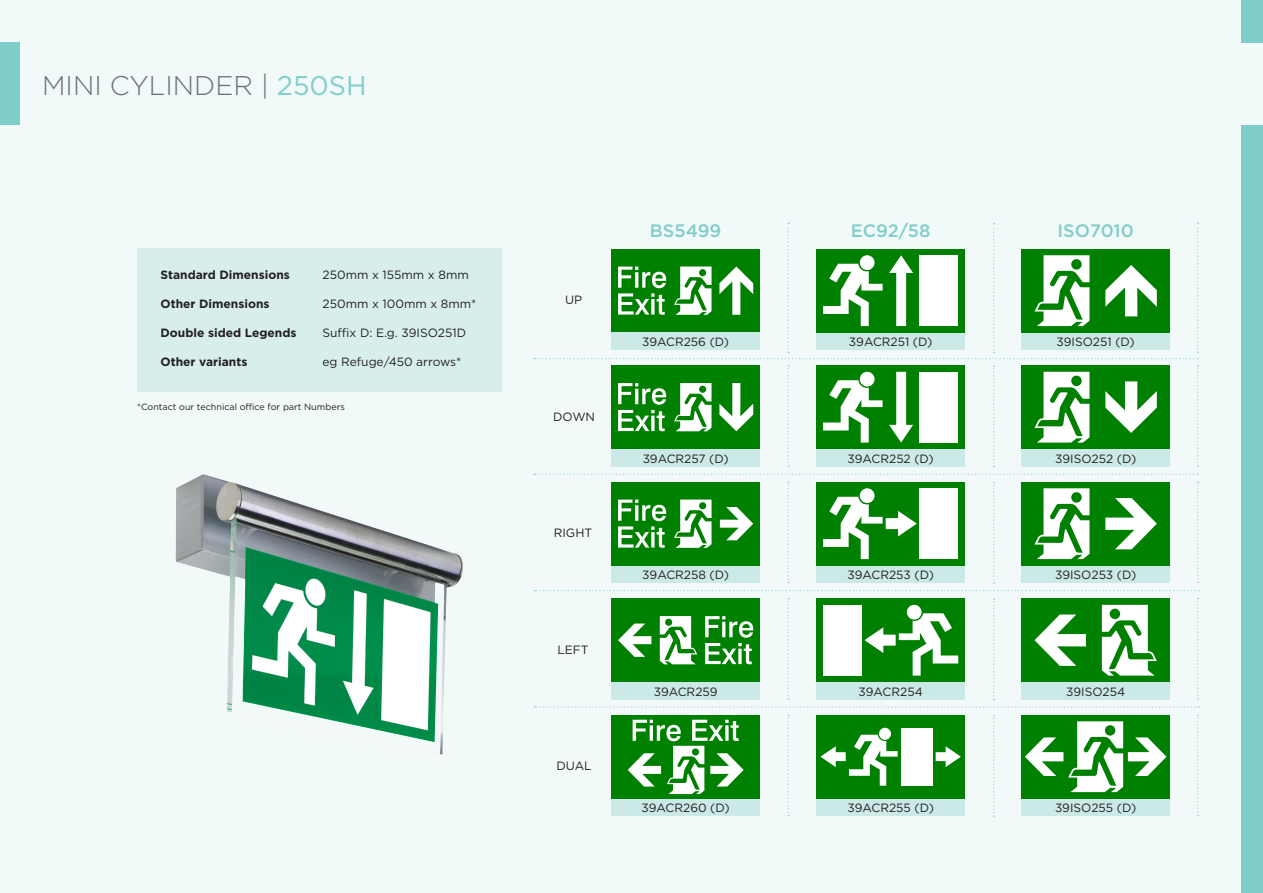
<style>
.page{position:relative;width:1263px;height:893px;background:#f1f9f9}
.page>*{position:absolute;margin:0;border:0;box-sizing:border-box;transform-origin:0 0}
.t1{font:300 27px "Gotham";color:#6d7175}
.t2{font:500 18px "Gotham";color:#80ceca}
.t3{font:12px "Gotham";color:#231f20}
.t4{font:700 12px "Gotham";color:#231f20}
.t5{font:9px "Gotham";color:#231f20}
.s1{font-weight:400;color:#80ceca}
</style>
<div class="page">
<div style="left:0;top:43px;width:20px;height:82px;background:#80ceca"></div>
<div style="left:1242px;top:125px;width:21px;height:768px;background:#80ceca"></div>
<div style="left:1242px;top:0;width:21px;height:43px;background:#80ceca"></div>
<img style="left:176px;top:474px;width:288px;height:281px">
<div style="left:1022px;top:449px;width:148px;height:17px;background:#cbe9e7"></div>
<div style="left:137px;top:248px;width:365px;height:144px;background:#d7eeed"></div>
<div style="left:612px;top:449px;width:148px;height:17px;background:#cbe9e7"></div>
<div style="left:612px;top:565px;width:148px;height:18px;background:#cbe9e7"></div>
<div style="left:612px;top:682px;width:148px;height:18px;background:#cbe9e7"></div>
<div style="left:612px;top:798px;width:148px;height:18px;background:#cbe9e7"></div>
<div style="left:817px;top:449px;width:148px;height:17px;background:#cbe9e7"></div>
<div style="left:817px;top:565px;width:148px;height:18px;background:#cbe9e7"></div>
<div style="left:817px;top:682px;width:148px;height:18px;background:#cbe9e7"></div>
<div style="left:817px;top:798px;width:148px;height:18px;background:#cbe9e7"></div>
<div style="left:1022px;top:565px;width:148px;height:18px;background:#cbe9e7"></div>
<div style="left:1022px;top:682px;width:148px;height:17px;background:#cbe9e7"></div>
<div style="left:1022px;top:798px;width:148px;height:18px;background:#cbe9e7"></div>
<div style="left:817px;top:365px;width:148px;height:84px;background:#008000"></div>
<div style="left:860px;top:372px;width:14px;height:15px;background:#fff;border-radius:50%"></div>
<div style="left:920px;top:372px;width:38px;height:71px;background:#fff"></div>
<svg style="left:823px;top:380px;width:59px;height:63px"></svg>
<svg style="left:889px;top:372px;width:24px;height:71px"></svg>
<div style="left:817px;top:715px;width:148px;height:83px;background:#008000"></div>
<div style="left:901px;top:728px;width:31px;height:58px;background:#fff"></div>
<div style="left:879px;top:728px;width:12px;height:12px;background:#fff;border-radius:50%"></div>
<svg style="left:936px;top:746px;width:25px;height:21px"></svg>
<svg style="left:820px;top:735px;width:77px;height:51px"></svg>
<div style="left:817px;top:598px;width:148px;height:84px;background:#008000"></div>
<div style="left:823px;top:605px;width:39px;height:71px;background:#fff"></div>
<svg style="left:864px;top:613px;width:94px;height:63px"></svg>
<div style="left:907px;top:605px;width:14px;height:15px;background:#fff;border-radius:50%"></div>
<div style="left:817px;top:482px;width:148px;height:83px;background:#008000"></div>
<div style="left:920px;top:488px;width:38px;height:71px;background:#fff"></div>
<svg style="left:823px;top:497px;width:94px;height:62px"></svg>
<div style="left:860px;top:488px;width:14px;height:15px;background:#fff;border-radius:50%"></div>
<div style="left:1022px;top:365px;width:148px;height:84px;background:#008000"></div>
<svg style="left:1034px;top:372px;width:55px;height:71px"></svg>
<div style="left:1071px;top:376px;width:11px;height:10px;background:#008000;border-radius:50%"></div>
<svg style="left:1105px;top:381px;width:52px;height:52px"></svg>
<div style="left:1022px;top:482px;width:148px;height:83px;background:#008000"></div>
<svg style="left:1034px;top:488px;width:55px;height:71px"></svg>
<div style="left:1071px;top:492px;width:11px;height:11px;background:#008000;border-radius:50%"></div>
<svg style="left:1105px;top:498px;width:52px;height:51px"></svg>
<div style="left:1022px;top:598px;width:148px;height:84px;background:#008000"></div>
<svg style="left:1102px;top:605px;width:55px;height:71px"></svg>
<div style="left:1110px;top:609px;width:10px;height:10px;background:#008000;border-radius:50%"></div>
<svg style="left:1034px;top:614px;width:52px;height:52px"></svg>
<div style="left:1022px;top:715px;width:148px;height:83px;background:#008000"></div>
<svg style="left:1025px;top:721px;width:141px;height:71px"></svg>
<div style="left:612px;top:365px;width:148px;height:84px;background:#008000"></div>
<svg style="left:719px;top:383px;width:34px;height:48px"></svg>
<svg style="left:618px;top:383px;width:48px;height:48px"></svg>
<svg style="left:674px;top:383px;width:37px;height:48px"></svg>
<div style="left:699px;top:386px;width:7px;height:7px;background:#008000;border-radius:50%"></div>
<div style="left:612px;top:482px;width:148px;height:83px;background:#008000"></div>
<svg style="left:720px;top:507px;width:33px;height:33px"></svg>
<svg style="left:618px;top:500px;width:48px;height:48px"></svg>
<svg style="left:674px;top:500px;width:37px;height:48px"></svg>
<div style="left:699px;top:502px;width:7px;height:7px;background:#008000;border-radius:50%"></div>
<div style="left:612px;top:598px;width:148px;height:84px;background:#008000"></div>
<svg style="left:618px;top:624px;width:33px;height:33px"></svg>
<svg style="left:705px;top:616px;width:48px;height:48px"></svg>
<svg style="left:660px;top:616px;width:37px;height:48px"></svg>
<div style="left:665px;top:619px;width:7px;height:7px;background:#008000;border-radius:50%"></div>
<div style="left:612px;top:715px;width:148px;height:83px;background:#008000"></div>
<svg style="left:628px;top:720px;width:116px;height:74px"></svg>
<div style="left:692px;top:748px;width:7px;height:7px;background:#008000;border-radius:50%"></div>
<svg style="left:533px;top:474px;width:665px;height:1px"></svg>
<svg style="left:534px;top:590px;width:665px;height:1px"></svg>
<svg style="left:534px;top:706px;width:665px;height:2px"></svg>
<svg style="left:788px;top:365px;width:1px;height:102px"></svg>
<svg style="left:788px;top:482px;width:1px;height:101px"></svg>
<svg style="left:788px;top:598px;width:1px;height:102px"></svg>
<svg style="left:788px;top:715px;width:1px;height:101px"></svg>
<svg style="left:993px;top:366px;width:2px;height:101px"></svg>
<svg style="left:993px;top:482px;width:2px;height:102px"></svg>
<svg style="left:993px;top:599px;width:2px;height:101px"></svg>
<svg style="left:993px;top:715px;width:2px;height:102px"></svg>
<svg style="left:533px;top:223px;width:665px;height:136px"></svg>
<svg style="left:1197px;top:365px;width:1px;height:101px"></svg>
<svg style="left:1197px;top:482px;width:1px;height:101px"></svg>
<svg style="left:1197px;top:598px;width:1px;height:101px"></svg>
<svg style="left:1197px;top:715px;width:1px;height:101px"></svg>
<p class="t1" style="left:42px;top:68px;width:326px">MINI CYLINDER | <span class="s1">250SH</span></p>
<p class="t4" style="left:161px;top:267px;width:131px">Standard Dimensions</p>
<p class="t3" style="left:323px;top:267px;width:148px">250mm x 155mm x 8mm</p>
<p class="t4" style="left:161px;top:296px;width:110px">Other Dimensions</p>
<p class="t3" style="left:323px;top:296px;width:155px">250mm x 100mm x 8mm*</p>
<p class="t4" style="left:161px;top:325px;width:138px">Double sided Legends</p>
<p class="t3" style="left:323px;top:325px;width:145px">Suffix D: E.g. 39ISO251D</p>
<p class="t4" style="left:161px;top:353px;width:88px">Other variants</p>
<p class="t3" style="left:323px;top:354px;width:140px">eg Refuge/450 arrows*</p>
<p class="t5" style="left:137px;top:401px;width:209px">*Contact our technical office for part Numbers</p>
<p class="t3" style="left:565px;top:292px;width:19px">UP</p>
<p class="t3" style="left:553px;top:409px;width:43px">DOWN</p>
<p class="t3" style="left:554px;top:525px;width:40px">RIGHT</p>
<p class="t3" style="left:557px;top:642px;width:33px">LEFT</p>
<p class="t3" style="left:557px;top:758px;width:37px">DUAL</p>
<p class="t2" style="left:650px;top:219px;width:73px">BS5499</p>
<p class="t2" style="left:851px;top:219px;width:81px">EC92/58</p>
<p class="t2" style="left:1057px;top:219px;width:78px">ISO7010</p>
<p class="t3" style="left:642px;top:334px;width:88px">39ACR256 (D)</p>
<p class="t3" style="left:849px;top:334px;width:85px">39ACR251 (D)</p>
<p class="t3" style="left:1056px;top:334px;width:80px">39ISO251 (D)</p>
<p class="t3" style="left:643px;top:451px;width:87px">39ACR257 (D)</p>
<p class="t3" style="left:847px;top:451px;width:88px">39ACR252 (D)</p>
<p class="t3" style="left:1055px;top:451px;width:83px">39ISO252 (D)</p>
<p class="t3" style="left:642px;top:567px;width:88px">39ACR258 (D)</p>
<p class="t3" style="left:847px;top:567px;width:88px">39ACR253 (D)</p>
<p class="t3" style="left:1055px;top:567px;width:83px">39ISO253 (D)</p>
<p class="t3" style="left:654px;top:684px;width:65px">39ACR259</p>
<p class="t3" style="left:858px;top:684px;width:66px">39ACR254</p>
<p class="t3" style="left:1066px;top:684px;width:61px">39ISO254</p>
<p class="t3" style="left:642px;top:800px;width:90px">39ACR260 (D)</p>
<p class="t3" style="left:847px;top:800px;width:88px">39ACR255 (D)</p>
<p class="t3" style="left:1055px;top:800px;width:83px">39ISO255 (D)</p>
</div>
